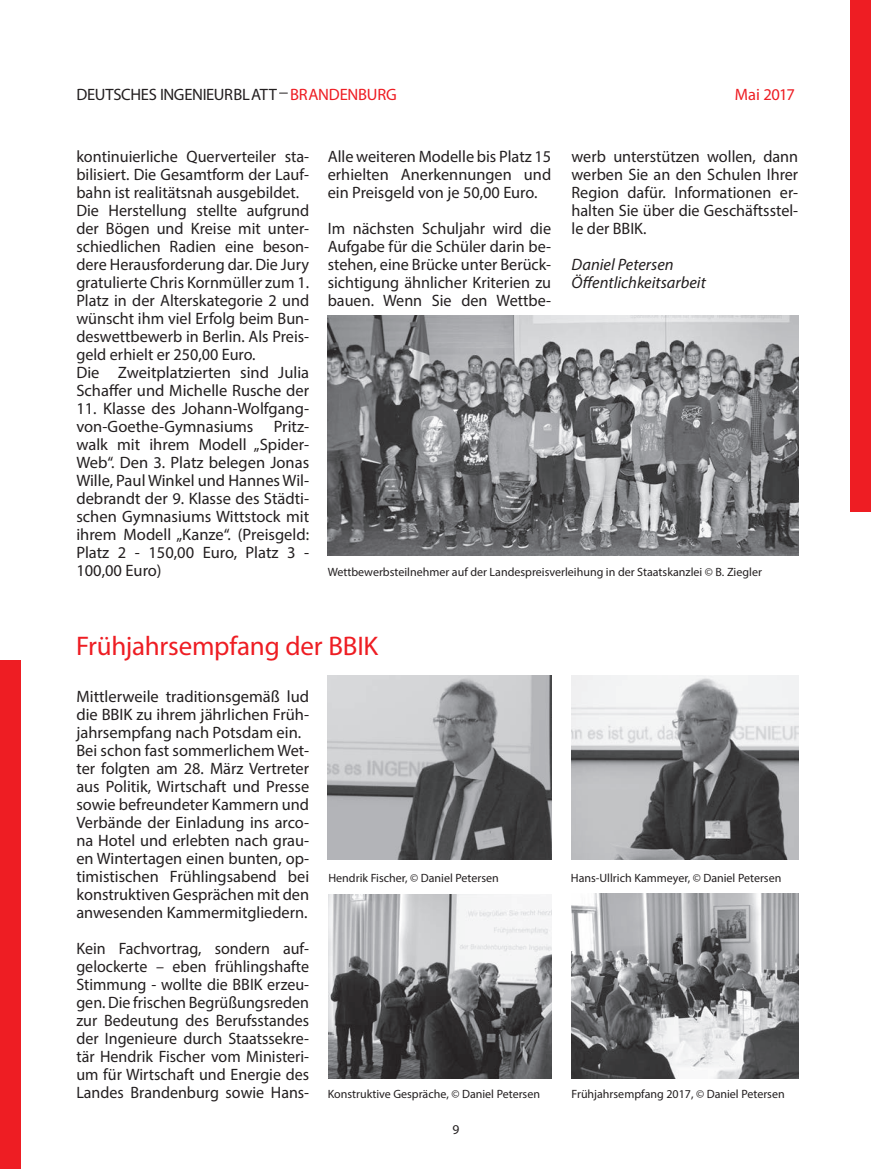
<style>
.page{position:relative;width:871px;height:1169px;background:#fff}
.page>*{position:absolute;margin:0;border:0;box-sizing:border-box;transform-origin:0 0}
.t1{font:27px "Myriad Pro";letter-spacing:-.01em;color:#ee1d23}
.t2{font:16.5px/18px "Myriad Pro";color:#231f20;text-align:justify}
.t3{font:italic 16.5px/18px "Myriad Pro";color:#231f20}
.t4{font:16.5px "Myriad Pro";letter-spacing:-.015em;color:#ee1d23}
.t5{font:13.5px "Myriad Pro";color:#231f20}
.t6{font:12px "Myriad Pro";color:#231f20}
.s1{color:#ee1d23}
.s2{font-size:16.5px}
</style>
<div class="page">
<div style="left:850px;top:0;width:21px;height:511px;background:#ee1d23"></div>
<div style="left:0;top:660px;width:21px;height:509px;background:#ee1d23"></div>
<img style="left:328px;top:675px;width:223px;height:184px">
<img style="left:328px;top:894px;width:224px;height:184px">
<img style="left:571px;top:676px;width:227px;height:183px">
<img style="left:571px;top:894px;width:227px;height:184px">
<img style="left:328px;top:315px;width:470px;height:241px">
<p class="t2" style="left:76px;top:85px;width:322px">DEUTSCHES INGENIEURBLATT <span class="s1">BRANDENBURG</span></p>
<p class="t4" style="left:735px;top:84px;width:61px">Mai 2017</p>
<p class="t2" style="left:76px;top:147px;width:234px;text-align:left">kontinuierliche Querverteiler sta&shy;bilisiert. Die Gesamtform der Lauf&shy;bahn ist realitätsnah ausgebildet.<br>Die Herstellung stellte aufgrund der Bögen und Kreise mit unter&shy;schiedlichen Radien eine beson&shy;dere Herausforderung dar. Die Jury gratulierte Chris Kornmüller zum 1.<br>Platz in der Alterskategorie 2 und wünscht ihm viel Erfolg beim Bun&shy;deswettbewerb in Berlin. Als Preis&shy;geld erhielt er 250,00 Euro.<br>Die Zweitplatzierten sind Julia Schaffer und Michelle Rusche der</p>
<p class="t2" style="left:76px;top:399px;width:234px">11. Klasse des Johann-Wolfgang&shy;von-Goethe-Gymnasiums Pritz&shy;walk mit ihrem Modell „Spider-Web“. Den 3. Platz belegen Jonas Wille, Paul Winkel und Hannes Wil&shy;debrandt der 9. Klasse des Städti&shy;schen Gymnasiums Wittstock mit ihrem Modell „Kanze“. (Preisgeld:<br>Platz 2 - 150,00 Euro, Platz 3 - 100,00 Euro)</p>
<p class="t2" style="left:328px;top:147px;width:225px">Alle weiteren Modelle bis Platz 15 erhielten Anerkennungen und ein Preisgeld von je 50,00 Euro.</p>
<p class="t2" style="left:328px;top:219px;width:225px">Im nächsten Schuljahr wird die Aufgabe für die Schüler darin be&shy;stehen, eine Brücke unter Berück&shy;sichtigung ähnlicher Kriterien zu bauen. Wenn Sie den Wettbe-</p>
<p class="t2" style="left:571px;top:147px;width:228px">werb unterstützen wollen, dann werben Sie an den Schulen Ihrer Region dafür. Informationen er&shy;halten Sie über die Geschäftsstel&shy;le der BBIK.</p>
<p class="t3" style="left:571px;top:255px;width:136px">Daniel Petersen<br>Öffentlichkeitsarbeit</p>
<p class="t6" style="left:328px;top:564px;width:436px">Wettbewerbsteilnehmer auf der Landespreisverleihung in der Staatskanzlei © B. Ziegler</p>
<h1 class="t1" style="left:76px;top:629px;width:304px">Frühjahrsempfang der BBIK</h1>
<p class="t2" style="left:76px;top:687px;width:234px;text-align:left">Mittlerweile traditionsgemäß lud die BBIK zu ihrem jährlichen Früh&shy;jahrsempfang nach Potsdam ein.<br>Bei schon fast sommerlichem Wet&shy;ter folgten am 28. März Vertreter aus Politik, Wirtschaft und Presse sowie befreundeter Kammern und Verbände der Einladung ins arco&shy;na Hotel und erlebten nach grau&shy;en Wintertagen einen bunten, op&shy;timistischen Frühlingsabend bei konstruktiven Gesprächen mit den anwesenden Kammermitgliedern.</p>
<p class="t2" style="left:76px;top:939px;width:234px">Kein Fachvortrag, sondern auf&shy;gelockerte – eben frühlingshafte Stimmung - wollte die BBIK erzeu&shy;gen. Die frischen Begrüßungsreden zur Bedeutung des Berufsstandes der Ingenieure durch Staatssekre&shy;tär Hendrik Fischer vom Ministeri&shy;um für Wirtschaft und Energie des</p>
<p class="t6" style="left:76px;top:1086px;width:465px"><span class="s2">Landes Brandenburg sowie Hans-</span> Konstruktive Gespräche, © Daniel Petersen</p>
<p class="t6" style="left:328px;top:870px;width:172px">Hendrik Fischer, © Daniel Petersen</p>
<p class="t6" style="left:571px;top:870px;width:212px">Hans-Ullrich Kammeyer, © Daniel Petersen</p>
<p class="t6" style="left:571px;top:1086px;width:215px">Frühjahrsempfang 2017, © Daniel Petersen</p>
<p class="t5" style="left:452px;top:1121px;width:8px">9</p>
</div>
